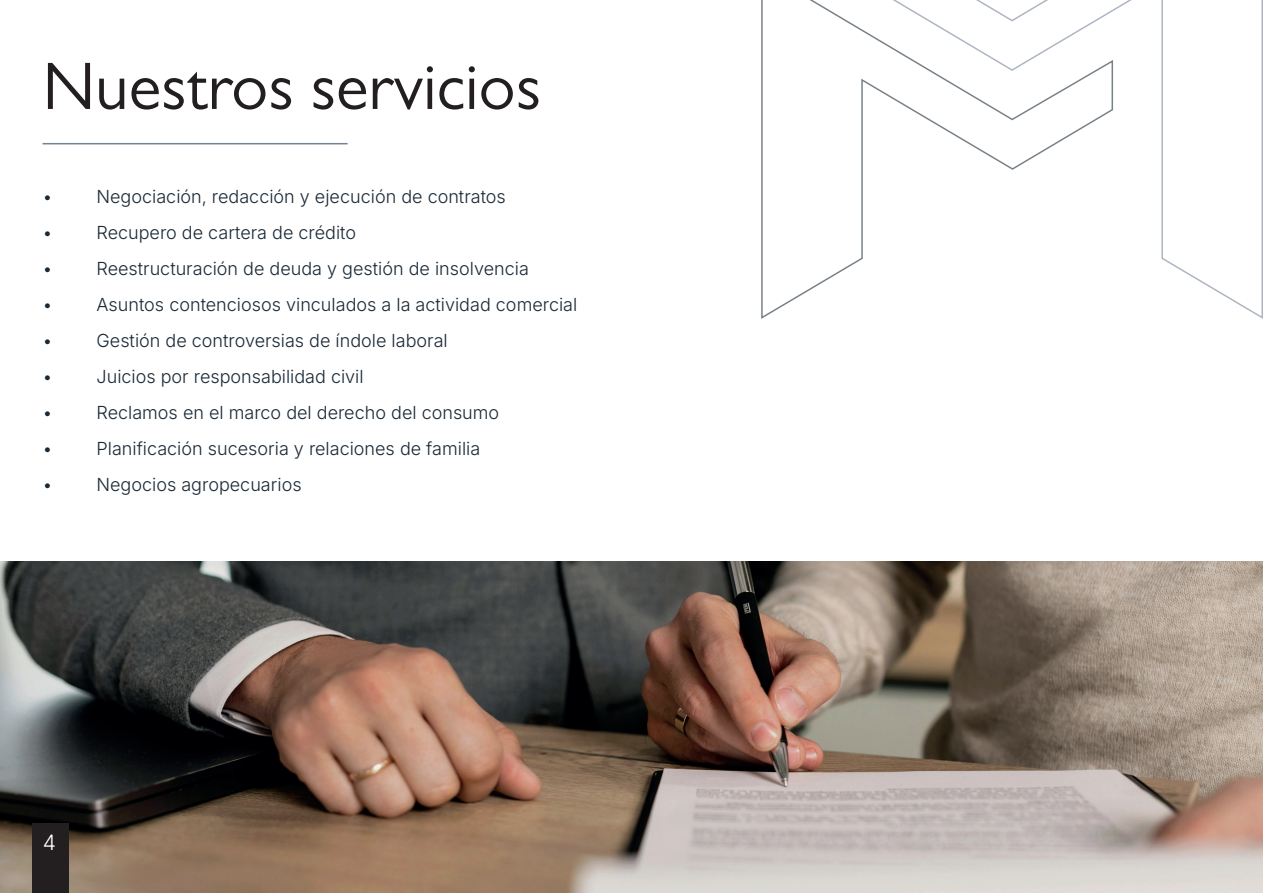
<style>
.page{position:relative;width:1263px;height:893px;background:#fff}
.page>*{position:absolute;margin:0;border:0;box-sizing:border-box;transform-origin:0 0}
.t1{font:67.5px "Gill Sans MT Pro";color:#231f20}
.t2{font:21px "Inter";color:#fff}
.t3{font:18px "Inter";color:#1a2936}
</style>
<div class="page">
<img style="left:0;top:561px;width:1263px;height:332px">
<hr style="left:43px;top:143px;width:305px;height:1px;background:#748296">
<svg style="left:1114px;top:0;width:149px;height:319px"></svg>
<svg style="left:761px;top:0;width:353px;height:319px"></svg>
<div style="left:32px;top:823px;width:37px;height:70px;background:#231f20"></div>
<h1 class="t1" style="left:43px;top:46px;width:500px">Nuestros servicios</h1>
<p class="t3" style="left:43px;top:183px;width:12px">•</p>
<p class="t3" style="left:97px;top:183px;width:411px">Negociación, redacción y ejecución de contratos</p>
<p class="t3" style="left:43px;top:219px;width:12px">•</p>
<p class="t3" style="left:97px;top:219px;width:261px">Recupero de cartera de crédito</p>
<p class="t3" style="left:43px;top:255px;width:12px">•</p>
<p class="t3" style="left:97px;top:255px;width:434px">Reestructuración de deuda y gestión de insolvencia</p>
<p class="t3" style="left:43px;top:291px;width:12px">•</p>
<p class="t3" style="left:97px;top:291px;width:482px">Asuntos contenciosos vinculados a la actividad comercial</p>
<p class="t3" style="left:43px;top:327px;width:12px">•</p>
<p class="t3" style="left:97px;top:327px;width:353px">Gestión de controversias de índole laboral</p>
<p class="t3" style="left:43px;top:363px;width:12px">•</p>
<p class="t3" style="left:97px;top:363px;width:269px">Juicios por responsabilidad civil</p>
<p class="t3" style="left:43px;top:399px;width:12px">•</p>
<p class="t3" style="left:97px;top:399px;width:404px">Reclamos en el marco del derecho del consumo</p>
<p class="t3" style="left:43px;top:435px;width:12px">•</p>
<p class="t3" style="left:97px;top:435px;width:385px">Planificación sucesoria y relaciones de familia</p>
<p class="t3" style="left:43px;top:471px;width:12px">•</p>
<p class="t3" style="left:97px;top:471px;width:207px">Negocios agropecuarios</p>
<p class="t2" style="left:43px;top:827px;width:15px">4</p>
</div>
